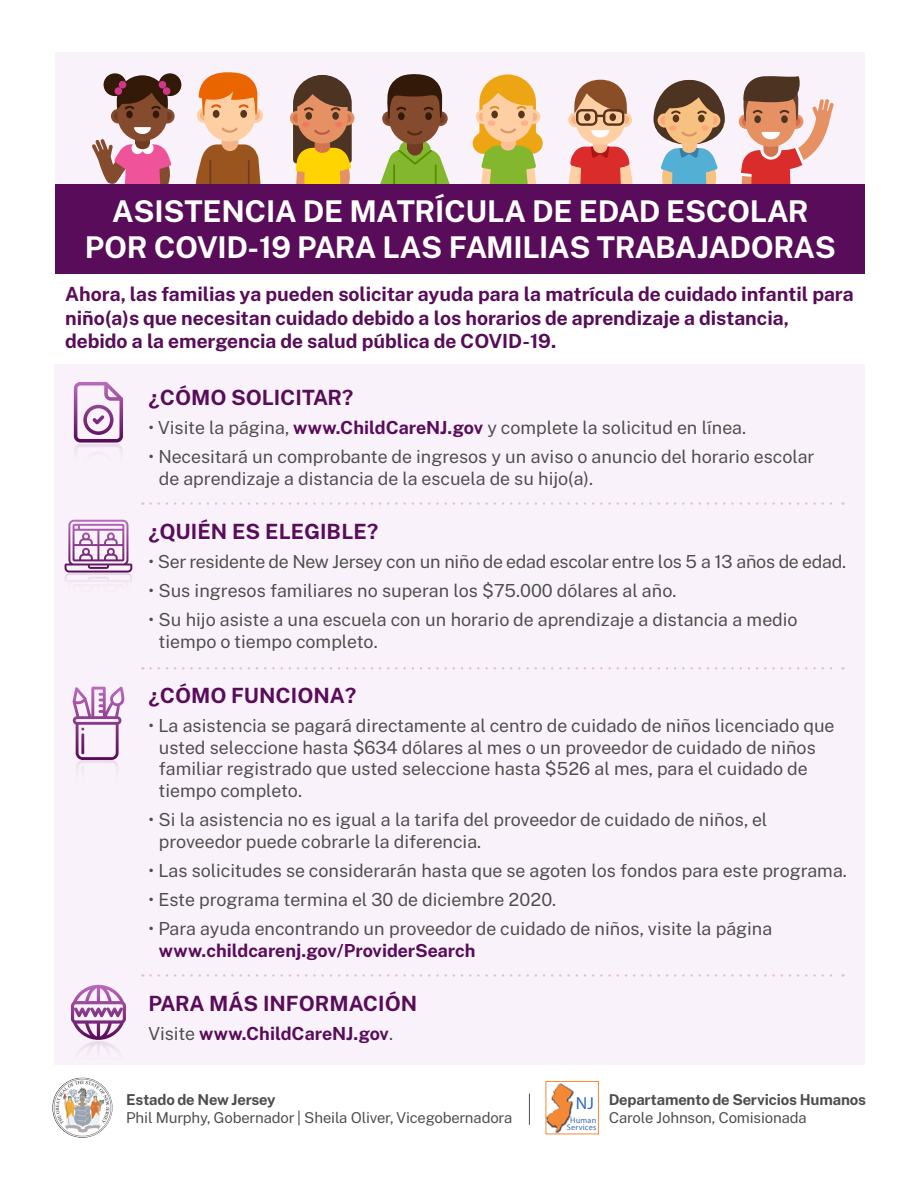
<style>
.page{position:relative;width:918px;height:1188px;background:#fff}
.page>*{position:absolute;margin:0;border:0;box-sizing:border-box;transform-origin:0 0}
.t1{font:700 30px/36px "Public Sans";letter-spacing:-.01em;color:#fff;text-align:center}
.t2{font:700 21px "Public Sans";color:#580c59}
.t3{font:700 19.5px/23.4px "Public Sans";color:#580c59}
.t4{font:18px/21.6px "Public Sans";color:#4d4d4d}
.t5{font:700 18px "Public Sans";color:#580c59}
.t6{font:17.4px "Myriad Pro";color:#306ab3}
.t7{font:700 15px/18px "Public Sans";letter-spacing:-.01em;color:#4d4d4d}
.t8{font:15px "Public Sans";letter-spacing:-.01em;color:#4d4d4d}
.t9{font:8.25px "Myriad Pro";letter-spacing:.025em;color:#376ab2}
.s1{font-weight:700;color:#580c59}
.s2{font-weight:400;color:#4d4d4d}
.s3{font-family:"Myriad Pro";font-weight:400;font-size:8.25px;color:#376ab2}
.s4{font-weight:400}
</style>
<div class="page">
<div style="left:54px;top:364px;width:811px;height:700px;background:#faf2fa"></div>
<svg style="left:74px;top:382px;width:49px;height:69px"></svg>
<svg style="left:73px;top:687px;width:52px;height:82px"></svg>
<div style="left:56px;top:52px;width:810px;height:148px;background:#faf2fa"></div>
<svg style="left:160px;top:109px;width:15px;height:15px"></svg>
<svg style="left:104px;top:73px;width:22px;height:23px"></svg>
<div style="left:159px;top:73px;width:22px;height:23px;background:#331907;border-radius:50%"></div>
<svg style="left:92px;top:75px;width:80px;height:109px"></svg>
<div style="left:340px;top:111px;width:14px;height:15px;background:#e59163;border-radius:50%"></div>
<div style="left:290px;top:111px;width:15px;height:15px;background:#e59163;border-radius:50%"></div>
<svg style="left:293px;top:75px;width:59px;height:109px;background:#b6863f"></svg>
<svg style="left:740px;top:76px;width:94px;height:108px"></svg>
<svg style="left:195px;top:72px;width:68px;height:112px"></svg>
<svg style="left:380px;top:74px;width:163px;height:110px"></svg>
<svg style="left:653px;top:80px;width:72px;height:104px"></svg>
<div style="left:673px;top:115px;width:6px;height:7px;background:#59351c;border-radius:50%"></div>
<div style="left:698px;top:115px;width:7px;height:7px;background:#59351c;border-radius:50%"></div>
<svg style="left:568px;top:80px;width:65px;height:104px"></svg>
<div style="left:584px;top:113px;width:7px;height:8px;background:#59351c;border-radius:50%"></div>
<div style="left:610px;top:113px;width:6px;height:8px;background:#59351c;border-radius:50%"></div>
<div style="left:56px;top:184px;width:810px;height:90px;background:#580c59"></div>
<svg style="left:65px;top:520px;width:67px;height:63px"></svg>
<img style="left:52px;top:1080px;width:60px;height:58px">
<div style="left:546px;top:1081px;width:53px;height:53px;background:#fff;border:1px solid #f58836"></div>
<img style="left:546px;top:1083px;width:27px;height:50px">
<svg style="left:547px;top:1084px;width:25px;height:47px"></svg>
<hr style="left:529px;top:1094px;width:1px;height:31px;background:#4d4d4d">
<svg style="left:71px;top:985px;width:55px;height:111px"></svg>
<svg style="left:150px;top:502px;width:694px;height:3px"></svg>
<svg style="left:150px;top:974px;width:694px;height:3px"></svg>
<svg style="left:150px;top:667px;width:694px;height:3px"></svg>
<h1 class="t1" style="left:85px;top:192px;width:753px">ASISTENCIA DE MATRÍCULA DE EDAD ESCOLAR<br>POR COVID-19 PARA LAS FAMILIAS TRABAJADORAS</h1>
<p class="t3" style="left:65px;top:282px;width:790px">Ahora, las familias ya pueden solicitar ayuda para la matrícula de cuidado infantil para niño(a)s que necesitan cuidado debido a los horarios de aprendizaje a distancia, debido a la emergencia de salud pública de COVID-19.</p>
<p class="t2" style="left:148px;top:381px;width:207px">¿CÓMO SOLICITAR?</p>
<p class="t4" style="left:148px;top:416px;width:599px">• Visite la página, <span class="s1">www.ChildCareNJ.gov</span> y complete la solicitud en línea.</p>
<p class="t4" style="left:159px;top:445px;width:657px;text-indent:-10px">• Necesitará un comprobante de ingresos y un aviso o anuncio del horario escolar de aprendizaje a distancia de la escuela de su hijo(a).</p>
<p class="t2" style="left:148px;top:515px;width:232px">¿QUIÉN ES ELEGIBLE?</p>
<p class="t4" style="left:148px;top:550px;width:699px">• Ser residente de New Jersey con un niño de edad escolar entre los 5 a 13 años de edad.</p>
<p class="t4" style="left:148px;top:579px;width:530px">• Sus ingresos familiares no superan los $75.000 dólares al año.</p>
<p class="t4" style="left:159px;top:608px;width:640px;text-indent:-10px">• Su hijo asiste a una escuela con un horario de aprendizaje a distancia a medio tiempo o tiempo completo.</p>
<p class="t2" style="left:148px;top:679px;width:210px">¿CÓMO FUNCIONA?</p>
<p class="t4" style="left:159px;top:714px;width:677px;text-indent:-10px">• La asistencia se pagará directamente al centro de cuidado de niños licenciado que usted seleccione hasta $634 dólares al mes o un proveedor de cuidado de niños familiar registrado que usted seleccione hasta $526 al mes, para el cuidado de tiempo completo.</p>
<p class="t4" style="left:159px;top:808px;width:610px;text-indent:-10px">• Si la asistencia no es igual a la tarifa del proveedor de cuidado de niños, el proveedor puede cobrarle la diferencia.</p>
<p class="t4" style="left:148px;top:859px;width:700px">• Las solicitudes se considerarán hasta que se agoten los fondos para este programa.</p>
<p class="t4" style="left:148px;top:888px;width:409px">• Este programa termina el 30 de diciembre 2020.</p>
<p class="t4" style="left:148px;top:917px;width:625px">• Para ayuda encontrando un proveedor de cuidado de niños, visite la página</p>
<p class="t5" style="left:159px;top:936px;width:318px">www.childcarenj.gov/ProviderSearch</p>
<p class="t2" style="left:148px;top:987px;width:270px">PARA MÁS INFORMACIÓN</p>
<p class="t5" style="left:148px;top:1020px;width:246px"><span class="s2">Visite</span> www.ChildCareNJ.gov<span class="s2">.</span></p>
<p class="t7" style="left:126px;top:1090px;width:151px">Estado de New Jersey</p>
<p class="t8" style="left:126px;top:1106px;width:388px">Phil Murphy, Gobernador | Sheila Oliver, Vicegobernadora</p>
<p class="t7" style="left:570px;top:1090px;width:297px;text-indent:38px">Departamento de Servicios Humanos<br><span class="s3">Human</span> <span class="s4">Carole Johnson, Comisionada</span></p>
<p class="t9" style="left:567px;top:1122px;width:31px">Services</p>
<p class="t6" style="left:576px;top:1092px;width:20px">NJ</p>
</div>
